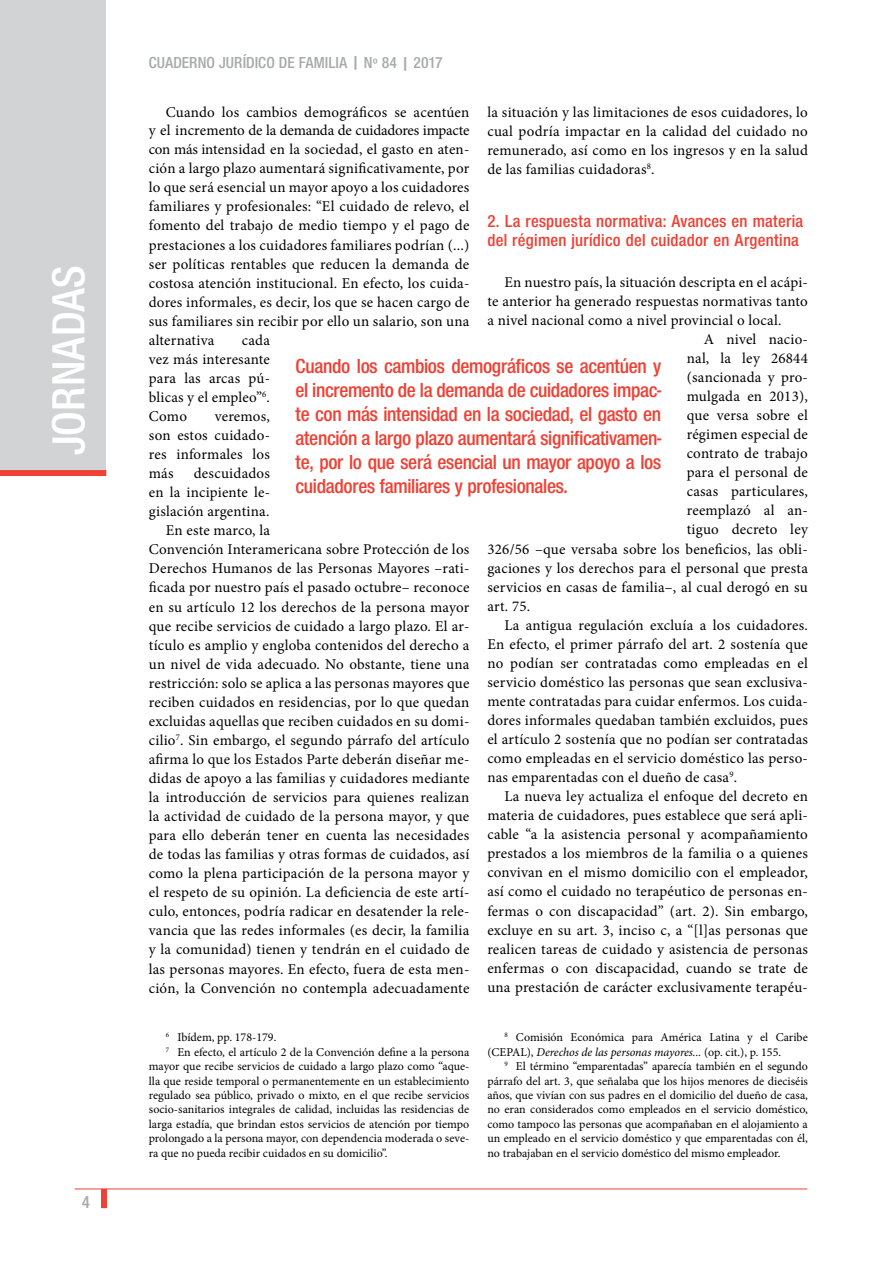
<style>
.page{position:relative;width:893px;height:1263px;background:#fff}
.page>*{position:absolute;margin:0;border:0;box-sizing:border-box;transform-origin:0 0}
.t1{font:600 condensed 48px "Nimbus San Nov T";color:#fff}
.t2{font:600 condensed 21px/24px "Nimbus San Nov T";letter-spacing:-.015em;color:#ef4135;text-align:justify}
.t3{font:600 condensed 18px/19px "Nimbus San Nov T";letter-spacing:.015em;color:#ef4135}
.t4{font:600 condensed 18px "Nimbus San Nov T";color:#a7a9ac}
.t5{font:600 condensed 16.5px "Nimbus San Nov T";color:#a7a9ac}
.t6{font:15px/18.9px "Minion Pro";letter-spacing:.015em;color:#000;text-align:justify}
.t7{font:12px/14.4px "Minion Pro";color:#000}
.s1{font-style:italic}
</style>
<div class="page">
<div style="left:101px;top:1189px;width:6px;height:19px;background:#ef4135"></div>
<hr style="left:75px;top:1188px;width:732px;height:1px;background:#ef4135">
<div style="left:0;top:0;width:106px;height:473px;background:#d1d3d4"></div>
<div style="left:0;top:470px;width:106px;height:6px;background:#ef4135"></div>
<h1 class="t1" style="left:41px;top:455px;width:191px;rotate:-90deg">JORNADAS</h1>
<p class="t4" style="left:82px;top:1192px;width:10px">4</p>
<p class="t5" style="left:149px;top:53px;width:295px">CUADERNO JURÍDICO DE FAMILIA | Nº 84 | 2017</p>
<p class="t6" style="left:149px;top:103px;width:322px;text-indent:17px">Cuando los cambios demográficos se acentúen y el incremento de la demanda de cuidadores impacte con más intensidad en la sociedad, el gasto en aten&shy;ción a largo plazo aumentará significativamente, por lo que será esencial un mayor apoyo a los cuidadores familiares y profesionales: “El cuidado de relevo, el fomento del trabajo de medio tiempo y el pago de prestaciones a los cuidadores familiares podrían (...) ser políticas rentables que reducen la demanda de costosa atención institucional. En efecto, los cuida&shy;dores informales, es decir, los que se hacen cargo de sus familiares sin recibir por ello un salario, son una alternativa</p>
<p class="t6" style="left:487px;top:103px;width:322px">la situación y las limitaciones de esos cuidadores, lo cual podría impactar en la calidad del cuidado no remunerado, así como en los ingresos y en la salud de las familias cuidadoras<sup>8</sup>.</p>
<p class="t3" style="left:487px;top:212px;width:317px">2. La respuesta normativa: Avances en materia del régimen jurídico del cuidador en Argentina</p>
<p class="t6" style="left:504px;top:273px;width:305px">En nuestro país, la situación descripta en el acápi-</p>
<p class="t6" style="left:487px;top:292px;width:322px">te anterior ha generado respuestas normativas tanto</p>
<p class="t6" style="left:487px;top:311px;width:296px">a nivel nacional como a nivel provincial o local.</p>
<p class="t6" style="left:704px;top:330px;width:106px">A nivel nacio-</p>
<p class="t6" style="left:687px;top:349px;width:123px">nal, la ley 26844</p>
<p class="t6" style="left:687px;top:368px;width:123px">(sancionada y pro-</p>
<p class="t6" style="left:687px;top:387px;width:123px">mulgada en 2013),</p>
<p class="t6" style="left:687px;top:406px;width:123px">que versa sobre el</p>
<p class="t6" style="left:687px;top:425px;width:123px">régimen especial de</p>
<p class="t6" style="left:687px;top:444px;width:123px">contrato de trabajo</p>
<p class="t6" style="left:687px;top:463px;width:123px">para el personal de</p>
<p class="t6" style="left:687px;top:482px;width:123px">casas particulares,</p>
<p class="t6" style="left:687px;top:501px;width:123px">reemplazó al an-</p>
<p class="t6" style="left:687px;top:520px;width:123px">tiguo decreto ley</p>
<p class="t6" style="left:487px;top:539px;width:322px">326/56 –que versaba sobre los beneficios, las obli-</p>
<p class="t6" style="left:487px;top:558px;width:322px">gaciones y los derechos para el personal que presta</p>
<p class="t6" style="left:487px;top:577px;width:322px">servicios en casas de familia–, al cual derogó en su</p>
<p class="t6" style="left:487px;top:596px;width:44px">art. 75.</p>
<p class="t6" style="left:504px;top:616px;width:305px">La antigua regulación excluía a los cuidadores.</p>
<p class="t6" style="left:487px;top:635px;width:322px">En efecto, el primer párrafo del art. 2 sostenía que</p>
<p class="t6" style="left:487px;top:654px;width:322px">no podían ser contratadas como empleadas en el</p>
<p class="t6" style="left:487px;top:673px;width:322px">servicio doméstico las personas que sean exclusiva-</p>
<p class="t6" style="left:487px;top:692px;width:322px">mente contratadas para cuidar enfermos. Los cuida-</p>
<p class="t6" style="left:487px;top:711px;width:322px">dores informales quedaban también excluidos, pues</p>
<p class="t6" style="left:487px;top:730px;width:322px">el artículo 2 sostenía que no podían ser contratadas</p>
<p class="t6" style="left:487px;top:749px;width:322px">como empleadas en el servicio doméstico las perso-</p>
<p class="t6" style="left:487px;top:768px;width:251px">nas emparentadas con el dueño de casa<sup>9</sup>.</p>
<p class="t6" style="left:504px;top:787px;width:305px">La nueva ley actualiza el enfoque del decreto en</p>
<p class="t6" style="left:487px;top:806px;width:322px">materia de cuidadores, pues establece que será apli-</p>
<p class="t6" style="left:487px;top:825px;width:322px">cable “a la asistencia personal y acompañamiento</p>
<p class="t6" style="left:487px;top:844px;width:322px">prestados a los miembros de la familia o a quienes</p>
<p class="t6" style="left:487px;top:863px;width:322px">convivan en el mismo domicilio con el empleador,</p>
<p class="t6" style="left:487px;top:882px;width:322px">así como el cuidado no terapéutico de personas en-</p>
<p class="t6" style="left:487px;top:901px;width:322px">fermas o con discapacidad” (art. 2). Sin embargo,</p>
<p class="t6" style="left:487px;top:920px;width:322px">excluye en su art. 3, inciso c, a “[l]as personas que</p>
<p class="t6" style="left:487px;top:939px;width:322px">realicen tareas de cuidado y asistencia de personas</p>
<p class="t6" style="left:487px;top:958px;width:322px">enfermas o con discapacidad, cuando se trate de</p>
<p class="t6" style="left:487px;top:977px;width:322px">una prestación de carácter exclusivamente terapéu-</p>
<p class="t7" style="left:487px;top:1030px;width:322px;text-indent:17px"><sup>8</sup> Comisión Económica para América Latina y el Caribe (CEPAL), <span class="s1">Derechos de las personas mayores...</span> (op. cit.), p. 155.</p>
<p class="t7" style="left:487px;top:1059px;width:322px;text-align:justify;text-indent:17px"><sup>9</sup> El término “emparentadas” aparecía también en el segundo párrafo del art. 3, que señalaba que los hijos menores de dieciséis años, que vivían con sus padres en el domicilio del dueño de casa, no eran considerados como empleados en el servicio doméstico, como tampoco las personas que acompañaban en el alojamiento a un empleado en el servicio doméstico y que emparentadas con él, no trabajaban en el servicio doméstico del mismo empleador.</p>
<p class="t6" style="left:149px;top:331px;width:123px;text-indent:93px">cada vez más interesante para las arcas pú&shy;blicas y el empleo”<sup>6</sup>.<br>Como</p>
<p class="t2" style="left:296px;top:354px;width:367px">Cuando los cambios demográficos se acentúen y el incremento de la demanda de cuidadores impac&shy;te con más intensidad en la sociedad, el gasto en atención a largo plazo aumentará significativamen&shy;te, por lo que será esencial un mayor apoyo a los cuidadores familiares y profesionales.</p>
<p class="t6" style="left:149px;top:407px;width:123px;text-indent:66px">veremos, son estos cuidado&shy;res informales los más</p>
<p class="t6" style="left:194px;top:464px;width:78px">descuidados</p>
<p class="t6" style="left:149px;top:483px;width:123px">en la incipiente le-</p>
<p class="t6" style="left:149px;top:502px;width:122px">gislación argentina.</p>
<p class="t6" style="left:166px;top:521px;width:106px">En este marco, la</p>
<p class="t6" style="left:149px;top:540px;width:322px">Convención Interamericana sobre Protección de los</p>
<p class="t6" style="left:149px;top:559px;width:322px">Derechos Humanos de las Personas Mayores –rati-</p>
<p class="t6" style="left:149px;top:578px;width:322px">ficada por nuestro país el pasado octubre– reconoce</p>
<p class="t6" style="left:149px;top:597px;width:322px">en su artículo 12 los derechos de la persona mayor</p>
<p class="t6" style="left:149px;top:616px;width:322px">que recibe servicios de cuidado a largo plazo. El ar-</p>
<p class="t6" style="left:149px;top:635px;width:322px">tículo es amplio y engloba contenidos del derecho a</p>
<p class="t6" style="left:149px;top:654px;width:322px">un nivel de vida adecuado. No obstante, tiene una</p>
<p class="t6" style="left:149px;top:673px;width:322px">restricción: solo se aplica a las personas mayores que</p>
<p class="t6" style="left:149px;top:693px;width:322px">reciben cuidados en residencias, por lo que quedan</p>
<p class="t6" style="left:149px;top:712px;width:322px">excluidas aquellas que reciben cuidados en su domi-</p>
<p class="t6" style="left:149px;top:731px;width:322px">cilio<sup>7</sup>. Sin embargo, el segundo párrafo del artículo</p>
<p class="t6" style="left:149px;top:750px;width:322px">afirma lo que los Estados Parte deberán diseñar me-</p>
<p class="t6" style="left:149px;top:769px;width:322px">didas de apoyo a las familias y cuidadores mediante</p>
<p class="t6" style="left:149px;top:788px;width:322px">la introducción de servicios para quienes realizan</p>
<p class="t6" style="left:149px;top:807px;width:322px">la actividad de cuidado de la persona mayor, y que</p>
<p class="t6" style="left:149px;top:826px;width:322px">para ello deberán tener en cuenta las necesidades</p>
<p class="t6" style="left:149px;top:845px;width:322px">de todas las familias y otras formas de cuidados, así</p>
<p class="t6" style="left:149px;top:864px;width:322px">como la plena participación de la persona mayor y</p>
<p class="t6" style="left:149px;top:883px;width:322px">el respeto de su opinión. La deficiencia de este artí-</p>
<p class="t6" style="left:149px;top:902px;width:322px">culo, entonces, podría radicar en desatender la rele-</p>
<p class="t6" style="left:149px;top:921px;width:322px">vancia que las redes informales (es decir, la familia</p>
<p class="t6" style="left:149px;top:940px;width:322px">y la comunidad) tienen y tendrán en el cuidado de</p>
<p class="t6" style="left:149px;top:959px;width:322px">las personas mayores. En efecto, fuera de esta men-</p>
<p class="t6" style="left:149px;top:978px;width:322px">ción, la Convención no contempla adecuadamente</p>
<p class="t7" style="left:166px;top:1030px;width:112px"><sup>6</sup> Ibídem, pp. 178-179.</p>
<p class="t7" style="left:166px;top:1045px;width:305px"><sup>7</sup> En efecto, el artículo 2 de la Convención define a la persona</p>
<p class="t7" style="left:149px;top:1059px;width:322px">mayor que recibe servicios de cuidado a largo plazo como “aque-</p>
<p class="t7" style="left:149px;top:1074px;width:322px">lla que reside temporal o permanentemente en un establecimiento</p>
<p class="t7" style="left:149px;top:1088px;width:322px">regulado sea público, privado o mixto, en el que recibe servicios</p>
<p class="t7" style="left:149px;top:1102px;width:322px">socio-sanitarios integrales de calidad, incluidas las residencias de</p>
<p class="t7" style="left:149px;top:1117px;width:322px">larga estadía, que brindan estos servicios de atención por tiempo</p>
<p class="t7" style="left:149px;top:1131px;width:322px">prolongado a la persona mayor, con dependencia moderada o seve-</p>
<p class="t7" style="left:149px;top:1146px;width:240px">ra que no pueda recibir cuidados en su domicilio”.</p>
</div>
